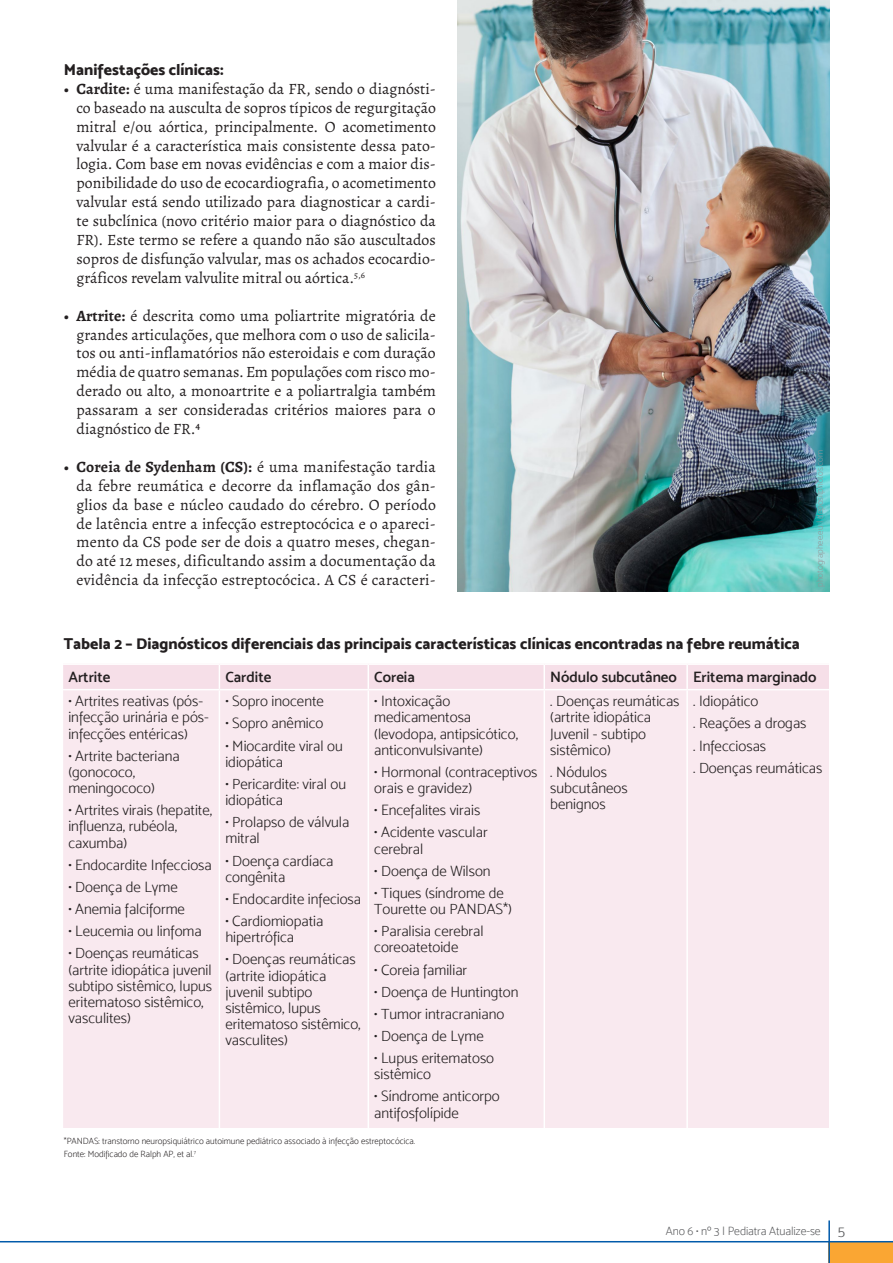
<style>
.page{position:relative;width:893px;height:1263px;background:#fff}
.page>*{position:absolute;margin:0;border:0;box-sizing:border-box;transform-origin:0 0}
.t1{font:15.75px/18.9px "Alegreya";color:#231f20;text-align:justify}
.intertitulo{font:15.75px "Mosk Extra Bold 800";color:#231f20}
.t2{font:15px/16.2px "Mosk Light 300";color:#231f20}
.t3{font:15px "Mosk Semi Bold 600";color:#231f20}
.t4{font:12px "Mosk Extra Light 200";letter-spacing:-.01em;color:#57585a}
.fonte{font:9px "Mosk Extra Light 200";color:#231f20}
.t5{font:9px "Mosk Extra Light 200";color:#939598}
.s1{font-weight:700}
.s2{font-family:"Mosk Light 300";font-size:15px}
</style>
<div class="page">
<div style="left:828px;top:1242px;width:65px;height:21px;background:#faa633"></div>
<hr style="left:0;top:1241px;width:893px;height:1px;background:#015aaa">
<hr style="left:828px;top:1220px;width:2px;height:43px;background:#015aaa">
<div style="left:64px;top:664px;width:765px;height:463px;background:#f9e9ef"></div>
<img style="left:457px;top:0;width:372px;height:591px">
<div style="left:64px;top:663px;width:765px;height:25px;background:#f6dfe8"></div>
<hr style="left:62px;top:663px;width:157px;height:2px;background:#fff">
<hr style="left:219px;top:663px;width:149px;height:2px;background:#fff">
<svg style="left:219px;top:665px;width:1px;height:24px"></svg>
<hr style="left:368px;top:663px;width:176px;height:2px;background:#fff">
<svg style="left:368px;top:665px;width:1px;height:24px"></svg>
<hr style="left:544px;top:663px;width:143px;height:2px;background:#fff">
<svg style="left:544px;top:665px;width:1px;height:24px"></svg>
<hr style="left:687px;top:663px;width:182px;height:2px;background:#fff">
<hr style="left:686px;top:665px;width:2px;height:24px;background:#fff">
<hr style="left:62px;top:689px;width:157px;height:1px;background:#fff">
<hr style="left:219px;top:689px;width:149px;height:1px;background:#fff">
<hr style="left:219px;top:690px;width:1px;height:455px;background:#fff">
<hr style="left:368px;top:689px;width:176px;height:1px;background:#fff">
<hr style="left:368px;top:690px;width:1px;height:455px;background:#fff">
<hr style="left:544px;top:689px;width:143px;height:1px;background:#fff">
<hr style="left:544px;top:690px;width:1px;height:455px;background:#fff">
<hr style="left:687px;top:689px;width:182px;height:1px;background:#fff">
<hr style="left:686px;top:690px;width:2px;height:455px;background:#fff">
<p class="intertitulo" style="left:64px;top:60px;width:161px">Manifestações clínicas:</p>
<p class="t1" style="left:77px;top:79px;width:361px;text-indent:-13px"><span class="s1">• Cardite:</span> é uma manifestação da FR, sendo o diagnósti&shy;co baseado na ausculta de sopros típicos de regurgitação mitral e/ou aórtica, principalmente. O acometimento valvular é a característica mais consistente dessa pato&shy;logia. Com base em novas evidências e com a maior dis&shy;ponibilidade do uso de ecocardiografia, o acometimento valvular está sendo utilizado para diagnosticar a cardi&shy;te subclínica (novo critério maior para o diagnóstico da FR). Este termo se refere a quando não são auscultados sopros de disfunção valvular, mas os achados ecocardio&shy;gráficos revelam valvulite mitral ou aórtica.<sup>5,6</sup></p>
<p class="t1" style="left:77px;top:306px;width:361px;text-indent:-13px"><span class="s1">• Artrite:</span> é descrita como uma poliartrite migratória de grandes articulações, que melhora com o uso de salicila&shy;tos ou anti-inflamatórios não esteroidais e com duração média de quatro semanas. Em populações com risco mo&shy;derado ou alto, a monoartrite e a poliartralgia também passaram a ser consideradas critérios maiores para o diagnóstico de FR.4</p>
<p class="t1" style="left:77px;top:457px;width:361px;text-indent:-13px"><span class="s1">• Coreia de Sydenham (CS):</span> é uma manifestação tardia da febre reumática e decorre da inflamação dos gân&shy;glios da base e núcleo caudado do cérebro. O período de latência entre a infecção estreptocócica e o apareci&shy;mento da CS pode ser de dois a quatro meses, chegan&shy;do até 12 meses, dificultando assim a documentação da evidência da infecção estreptocócica. A CS é caracteri-</p>
<p class="t5" style="left:815px;top:587px;width:138px;rotate:-90deg">photographee.eu | depositphotos.com</p>
<p class="intertitulo" style="left:64px;top:634px;width:737px">Tabela 2 – Diagnósticos diferenciais das principais características clínicas encontradas na febre reumática</p>
<p class="t3" style="left:68px;top:668px;width:44px">Artrite</p>
<p class="t3" style="left:225px;top:668px;width:47px">Cardite</p>
<p class="t3" style="left:374px;top:668px;width:42px">Coreia</p>
<p class="t3" style="left:550px;top:668px;width:128px">Nódulo subcutâneo</p>
<p class="t3" style="left:693px;top:668px;width:125px">Eritema marginado</p>
<p class="t2" style="left:68px;top:693px;width:142px">• Artrites reativas (pós&shy;infecção urinária e pós&shy;infecções entéricas)</p>
<p class="t2" style="left:68px;top:747px;width:113px">• Artrite bacteriana (gonococo, meningococo)</p>
<p class="t2" style="left:68px;top:802px;width:145px">• Artrites virais (hepatite, influenza, rubéola, caxumba)</p>
<p class="t2" style="left:68px;top:857px;width:145px">• Endocardite Infecciosa</p>
<p class="t2" style="left:68px;top:879px;width:111px">• Doença de Lyme</p>
<p class="t2" style="left:68px;top:901px;width:118px">• Anemia falciforme</p>
<p class="t2" style="left:68px;top:923px;width:135px">• Leucemia ou linfoma</p>
<p class="t2" style="left:68px;top:945px;width:145px">• Doenças reumáticas (artrite idiopática juvenil subtipo sistêmico, lupus eritematoso sistêmico, vasculites)</p>
<p class="t2" style="left:550px;top:693px;width:131px">. Doenças reumáticas (artrite idiopática<br>Juvenil - subtipo sistêmico)</p>
<p class="t2" style="left:550px;top:764px;width:79px">. Nódulos subcutâneos benignos</p>
<p class="t2" style="left:693px;top:693px;width:67px">. Idiopático</p>
<p class="t2" style="left:693px;top:715px;width:115px">. Reações a drogas</p>
<p class="t2" style="left:693px;top:737px;width:75px">. Infecciosas</p>
<p class="t2" style="left:693px;top:759px;width:131px">. Doenças reumáticas</p>
<p class="t2" style="left:374px;top:693px;width:145px">• Intoxicação medicamentosa (levodopa, antipsicótico, anticonvulsivante)</p>
<p class="t2" style="left:374px;top:764px;width:165px">• Hormonal (contraceptivos orais e gravidez)</p>
<p class="t2" style="left:374px;top:802px;width:107px">• Encefalites virais</p>
<p class="t2" style="left:374px;top:824px;width:115px">• Acidente vascular cerebral</p>
<p class="t2" style="left:374px;top:862px;width:118px">• Doença de Wilson</p>
<p class="t2" style="left:374px;top:885px;width:139px">• Tiques (síndrome de<br>Tourette ou PANDAS*)</p>
<p class="t2" style="left:374px;top:923px;width:111px">• Paralisia cerebral coreoatetoide</p>
<p class="t2" style="left:374px;top:961px;width:94px">• Coreia familiar</p>
<p class="t2" style="left:374px;top:983px;width:146px">• Doença de Huntington</p>
<p class="t2" style="left:374px;top:1006px;width:132px">• Tumor intracraniano</p>
<p class="t2" style="left:374px;top:1028px;width:111px">• Doença de Lyme</p>
<p class="t2" style="left:374px;top:1050px;width:121px">• Lupus eritematoso sistêmico</p>
<p class="t2" style="left:374px;top:1088px;width:127px">• Síndrome anticorpo antifosfolípide</p>
<p class="t2" style="left:225px;top:693px;width:100px">• Sopro inocente</p>
<p class="t2" style="left:225px;top:715px;width:100px">• Sopro anêmico</p>
<p class="t2" style="left:225px;top:737px;width:119px">• Miocardite viral ou idiopática</p>
<p class="t2" style="left:225px;top:776px;width:122px">• Pericardite: viral ou idiopática</p>
<p class="t2" style="left:225px;top:814px;width:125px">• Prolapso de válvula mitral</p>
<p class="t2" style="left:225px;top:852px;width:109px">• Doença cardíaca congênita</p>
<p class="t2" style="left:225px;top:891px;width:137px">• Endocardite infeciosa</p>
<p class="t2" style="left:225px;top:913px;width:99px">• Cardiomiopatia hipertrófica</p>
<p class="t2" style="left:225px;top:951px;width:137px">• Doenças reumáticas (artrite idiopática juvenil subtipo sistêmico, lupus eritematoso sistêmico, vasculites)</p>
<p class="fonte" style="left:64px;top:1136px;width:353px">*PANDAS: transtorno neuropsiquiátrico autoimune pediátrico associado à infecção estreptocócica.</p>
<p class="fonte" style="left:64px;top:1148px;width:134px">Fonte: Modificado de Ralph AP, et al.<sup>7</sup></p>
<p class="t4" style="left:666px;top:1224px;width:181px">Ano 6 • nº 3 | Pediatra Atualize-se <span class="s2">5</span></p>
</div>
